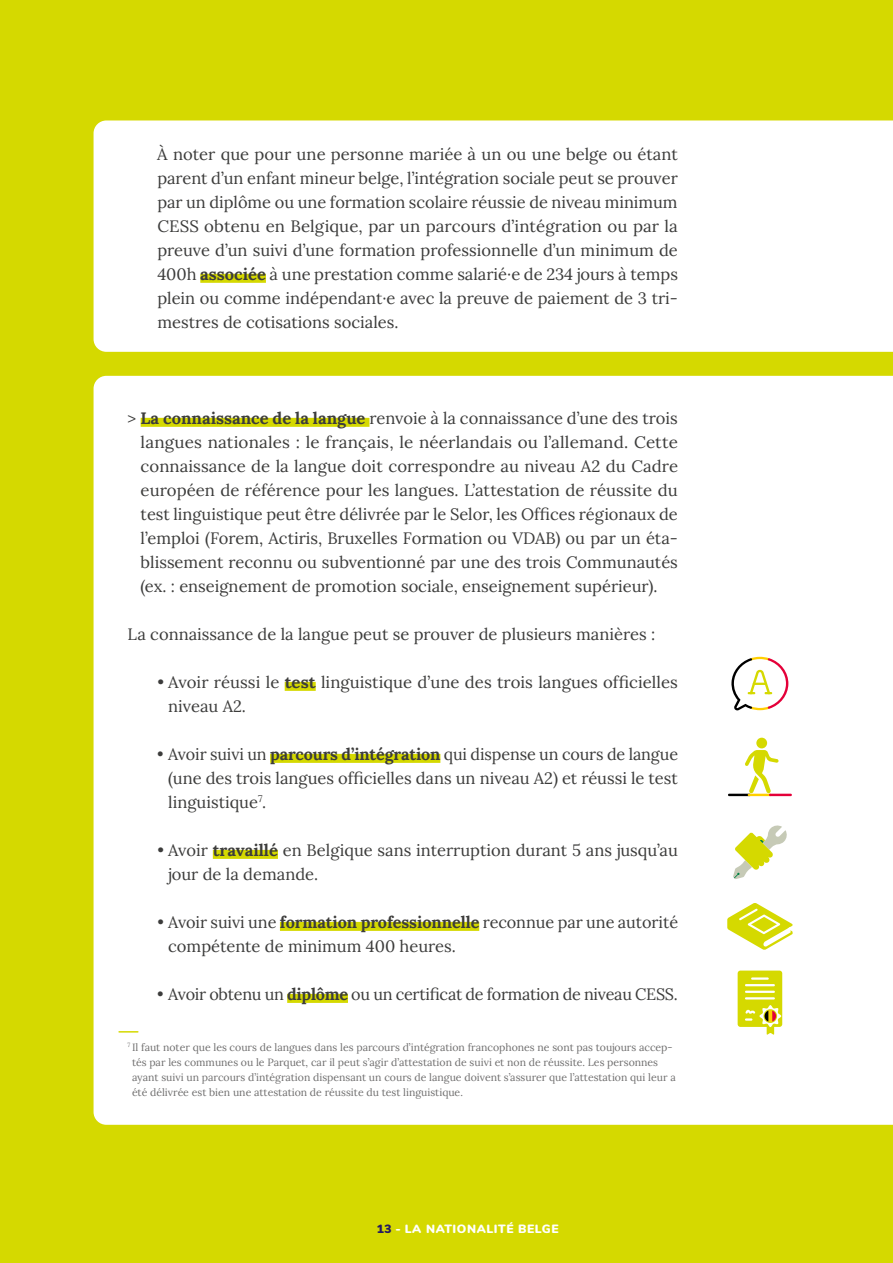
<style>
.page{position:relative;width:893px;height:1263px;background:#d5d900}
.page>*{position:absolute;margin:0;border:0;box-sizing:border-box;transform-origin:0 0}
.t1{font:16.5px/24px "Lora";color:#3c3c3b;text-align:justify}
.t2{font:900 12px "Nunito";letter-spacing:.05em;color:#fff}
.t3{font:10.5px/15px "Lora";color:#706f6f}
.s1{font-weight:700}
.s2{color:#251a60}
</style>
<div class="page">
<div style="left:94px;top:376px;width:799px;height:749px;background:#fff"></div>
<div style="left:94px;top:120px;width:799px;height:232px;background:#fff"></div>
<div style="left:738px;top:970px;width:44px;height:57px;background:#d5d900;border-radius:3px"></div>
<hr style="left:751px;top:977px;width:18px;height:3px;background:#fff">
<hr style="left:745px;top:984px;width:30px;height:2px;background:#fff">
<hr style="left:745px;top:991px;width:30px;height:2px;background:#fff">
<hr style="left:745px;top:997px;width:30px;height:2px;background:#fff">
<svg style="left:745px;top:1005px;width:36px;height:30px"></svg>
<svg style="left:727px;top:903px;width:66px;height:47px"></svg>
<div style="left:756px;top:738px;width:11px;height:10px;background:#d5d900;border-radius:50%"></div>
<svg style="left:745px;top:750px;width:34px;height:43px"></svg>
<hr style="left:728px;top:794px;width:23px;height:2px;background:#000">
<hr style="left:748px;top:794px;width:23px;height:2px;background:#ffcf00">
<hr style="left:769px;top:794px;width:23px;height:2px;background:#e40039">
<svg style="left:733px;top:825px;width:55px;height:54px"></svg>
<div style="left:200px;top:274px;width:66px;height:9px;background:#d5d900"></div>
<svg style="left:731px;top:657px;width:58px;height:53px;background:#ebdfd1"></svg>
<svg style="left:119px;top:1031px;width:19px;height:1px"></svg>
<div style="left:141px;top:418px;width:228px;height:9px;background:#d5d900"></div>
<div style="left:285px;top:682px;width:31px;height:9px;background:#d5d900"></div>
<div style="left:270px;top:754px;width:170px;height:9px;background:#d5d900"></div>
<div style="left:213px;top:850px;width:65px;height:9px;background:#d5d900"></div>
<div style="left:280px;top:922px;width:199px;height:9px;background:#d5d900"></div>
<div style="left:287px;top:994px;width:61px;height:9px;background:#d5d900"></div>
<p class="t1" style="left:157px;top:141px;width:522px">À noter que pour une personne mariée à un ou une belge ou étant parent d’un enfant mineur belge, l’intégration sociale peut se prouver par un diplôme ou une formation scolaire réussie de niveau minimum CESS obtenu en Belgique, par un parcours d’intégration ou par la preuve d’un suivi d’une formation professionnelle d’un minimum de 400h <span class="s1">associée</span> à une prestation comme salarié·e de 234 jours à temps plein ou comme indépendant·e avec la preuve de paiement de 3 tri&shy;mestres de cotisations sociales.</p>
<p class="t1" style="left:141px;top:405px;width:539px;text-indent:-13px">&gt; <span class="s1">La connaissance de la langue</span> renvoie à la connaissance d’une des trois langues nationales : le français, le néerlandais ou l’allemand. Cette connaissance de la langue doit correspondre au niveau A2 du Cadre européen de référence pour les langues. L’attestation de réussite du test linguistique peut être délivrée par le Selor, les Offices régionaux de l’emploi (Forem, Actiris, Bruxelles Formation ou VDAB) ou par un éta&shy;blissement reconnu ou subventionné par une des trois Communautés (ex. : enseignement de promotion sociale, enseignement supérieur).</p>
<p class="t1" style="left:128px;top:621px;width:529px">La connaissance de la langue peut se prouver de plusieurs manières :</p>
<p class="t1" style="left:168px;top:669px;width:511px;text-indent:-11px">• Avoir réussi le <span class="s1">test</span> linguistique d’une des trois langues officielles niveau A2.</p>
<p class="t1" style="left:168px;top:741px;width:511px;text-indent:-11px">• Avoir suivi un <span class="s1">parcours d’intégration</span> qui dispense un cours de langue (une des trois langues officielles dans un niveau A2) et réussi le test linguistique<sup>7</sup>.</p>
<p class="t1" style="left:168px;top:837px;width:511px;text-indent:-11px">• Avoir <span class="s1">travaillé</span> en Belgique sans interruption durant 5 ans jusqu’au jour de la demande.</p>
<p class="t1" style="left:168px;top:909px;width:511px;text-indent:-11px">• Avoir suivi une <span class="s1">formation professionnelle</span> reconnue par une autorité compétente de minimum 400 heures.</p>
<p class="t1" style="left:157px;top:981px;width:522px">• Avoir obtenu un <span class="s1">diplôme</span> ou un certificat de formation de niveau CESS.</p>
<p class="t3" style="left:132px;top:1039px;width:545px;text-indent:-4px"><sup>7</sup> Il faut noter que les cours de langues dans les parcours d’intégration francophones ne sont pas toujours accep&shy;tés par les communes ou le Parquet, car il peut s’agir d’attestation de suivi et non de réussite. Les personnes ayant suivi un parcours d’intégration dispensant un cours de langue doivent s’assurer que l’attestation qui leur a été délivrée est bien une attestation de réussite du test linguistique.</p>
<p class="t2" style="left:377px;top:1219px;width:183px"><span class="s2">13</span> - LA NATIONALITÉ BELGE</p>
</div>
